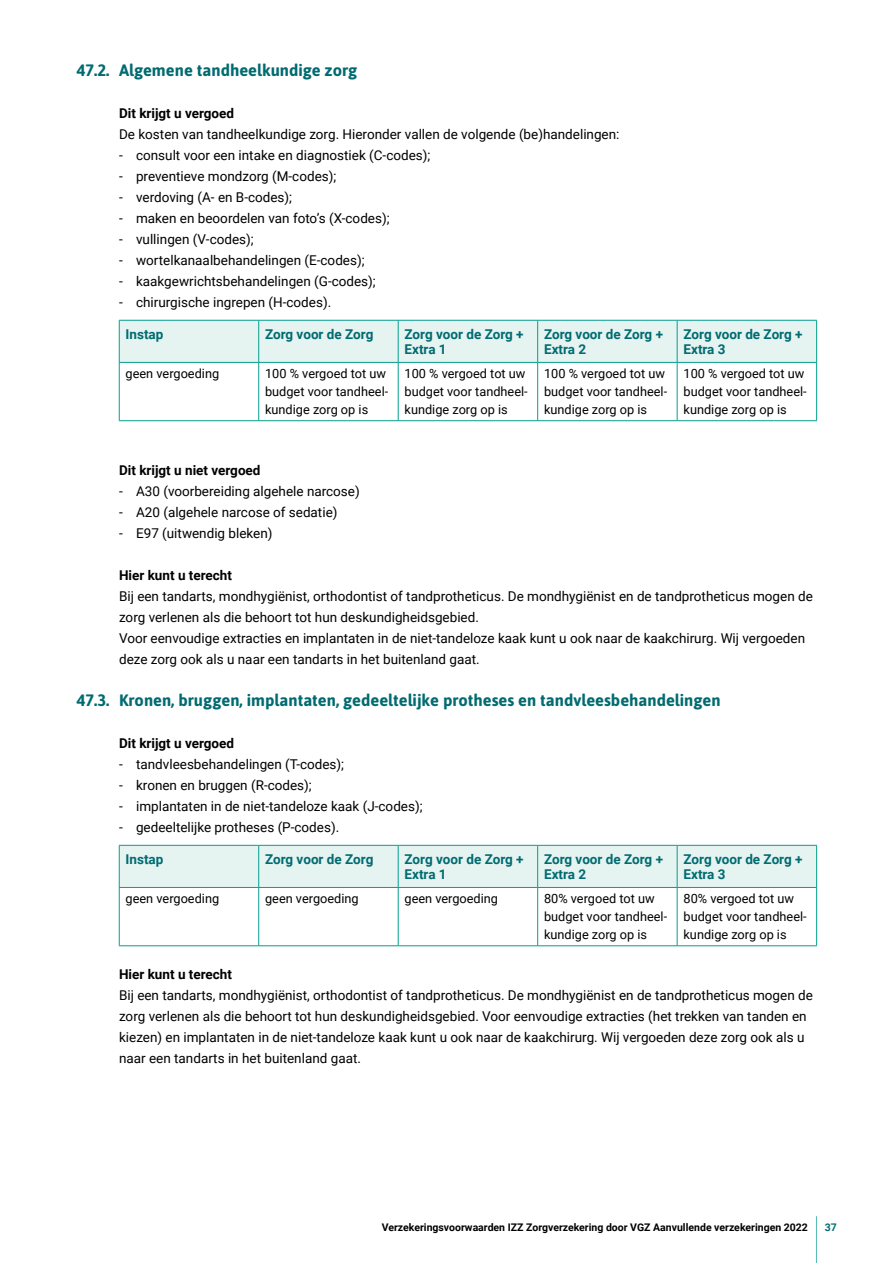
<style>
.page{position:relative;width:893px;height:1263px;background:#fff}
.page>*{position:absolute;margin:0;border:0;box-sizing:border-box;transform-origin:0 0}
.t1{font:700 16.5px "Asap";color:#006b70}
._0_plat_inspring_10m{font:13.5px/21px "Roboto";color:#000}
.tabel_kop{font:700 13.5px/15px "Roboto";color:#006b70}
.H4_kop{font:700 13.5px "Roboto";color:#000}
._0_plat_inspring_10m-2{font:700 13.5px "Roboto";color:#000}
.tabel_plat{font:12.75px/18px "Roboto";color:#000}
.t2{font:700 10.5px "Roboto";color:#000}
.t3{font:700 10.5px "Roboto";color:#006b70}
</style>
<div class="page">
<hr style="left:816px;top:1216px;width:1px;height:47px;background:#52bbb3">
<div style="left:120px;top:321px;width:696px;height:41px;background:#e5f3f1"></div>
<hr style="left:119px;top:320px;width:140px;height:1px;background:#059f8e">
<hr style="left:119px;top:320px;width:1px;height:42px;background:#059f8e">
<hr style="left:119px;top:362px;width:140px;height:1px;background:#059f8e">
<hr style="left:259px;top:320px;width:139px;height:1px;background:#059f8e">
<hr style="left:258px;top:320px;width:1px;height:42px;background:#059f8e">
<hr style="left:259px;top:362px;width:139px;height:1px;background:#059f8e">
<hr style="left:398px;top:320px;width:140px;height:1px;background:#059f8e">
<hr style="left:398px;top:320px;width:1px;height:42px;background:#059f8e">
<hr style="left:398px;top:362px;width:140px;height:1px;background:#059f8e">
<hr style="left:538px;top:320px;width:139px;height:1px;background:#059f8e">
<hr style="left:537px;top:320px;width:1px;height:42px;background:#059f8e">
<hr style="left:538px;top:362px;width:139px;height:1px;background:#059f8e">
<hr style="left:677px;top:320px;width:140px;height:1px;background:#059f8e">
<hr style="left:677px;top:320px;width:1px;height:42px;background:#059f8e">
<hr style="left:816px;top:320px;width:1px;height:42px;background:#059f8e">
<hr style="left:677px;top:362px;width:140px;height:1px;background:#059f8e">
<hr style="left:119px;top:363px;width:1px;height:57px;background:#059f8e">
<hr style="left:119px;top:420px;width:140px;height:1px;background:#059f8e">
<hr style="left:258px;top:363px;width:1px;height:57px;background:#059f8e">
<hr style="left:259px;top:420px;width:139px;height:1px;background:#059f8e">
<hr style="left:398px;top:363px;width:1px;height:57px;background:#059f8e">
<hr style="left:398px;top:420px;width:140px;height:1px;background:#059f8e">
<hr style="left:537px;top:363px;width:1px;height:57px;background:#059f8e">
<hr style="left:538px;top:420px;width:139px;height:1px;background:#059f8e">
<hr style="left:677px;top:363px;width:1px;height:57px;background:#059f8e">
<hr style="left:816px;top:363px;width:1px;height:57px;background:#059f8e">
<hr style="left:677px;top:420px;width:140px;height:1px;background:#059f8e">
<div style="left:120px;top:846px;width:696px;height:41px;background:#e5f3f1"></div>
<hr style="left:119px;top:845px;width:140px;height:1px;background:#059f8e">
<hr style="left:119px;top:845px;width:1px;height:42px;background:#059f8e">
<hr style="left:119px;top:887px;width:140px;height:1px;background:#059f8e">
<hr style="left:259px;top:845px;width:139px;height:1px;background:#059f8e">
<hr style="left:258px;top:845px;width:1px;height:42px;background:#059f8e">
<hr style="left:259px;top:887px;width:139px;height:1px;background:#059f8e">
<hr style="left:398px;top:845px;width:140px;height:1px;background:#059f8e">
<hr style="left:398px;top:845px;width:1px;height:42px;background:#059f8e">
<hr style="left:398px;top:887px;width:140px;height:1px;background:#059f8e">
<hr style="left:538px;top:845px;width:139px;height:1px;background:#059f8e">
<hr style="left:537px;top:845px;width:1px;height:42px;background:#059f8e">
<hr style="left:538px;top:887px;width:139px;height:1px;background:#059f8e">
<hr style="left:677px;top:845px;width:140px;height:1px;background:#059f8e">
<hr style="left:677px;top:845px;width:1px;height:42px;background:#059f8e">
<hr style="left:816px;top:845px;width:1px;height:42px;background:#059f8e">
<hr style="left:677px;top:887px;width:140px;height:1px;background:#059f8e">
<hr style="left:119px;top:888px;width:1px;height:57px;background:#059f8e">
<hr style="left:119px;top:945px;width:140px;height:1px;background:#059f8e">
<hr style="left:258px;top:888px;width:1px;height:57px;background:#059f8e">
<hr style="left:259px;top:945px;width:139px;height:1px;background:#059f8e">
<hr style="left:398px;top:888px;width:1px;height:57px;background:#059f8e">
<hr style="left:398px;top:945px;width:140px;height:1px;background:#059f8e">
<hr style="left:537px;top:888px;width:1px;height:57px;background:#059f8e">
<hr style="left:538px;top:945px;width:139px;height:1px;background:#059f8e">
<hr style="left:677px;top:888px;width:1px;height:57px;background:#059f8e">
<hr style="left:816px;top:888px;width:1px;height:57px;background:#059f8e">
<hr style="left:677px;top:945px;width:140px;height:1px;background:#059f8e">
<p class="t1" style="left:77px;top:59px;width:282px">47.2. Algemene tandheelkundige zorg</p>
<p class="H4_kop" style="left:119px;top:104px;width:117px">Dit krijgt u vergoed</p>
<p class="_0_plat_inspring_10m" style="left:119px;top:123px;width:502px">De kosten van tandheelkundige zorg. Hieronder vallen de volgende (be)handelingen:</p>
<p class="_0_plat_inspring_10m" style="left:119px;top:144px;width:313px">- consult voor een intake en diagnostiek (C-codes);</p>
<p class="_0_plat_inspring_10m" style="left:119px;top:165px;width:219px">- preventieve mondzorg (M-codes);</p>
<p class="_0_plat_inspring_10m" style="left:119px;top:186px;width:175px">- verdoving (A- en B-codes);</p>
<p class="_0_plat_inspring_10m" style="left:119px;top:207px;width:272px">- maken en beoordelen van foto’s (X-codes);</p>
<p class="_0_plat_inspring_10m" style="left:119px;top:228px;width:136px">- vullingen (V-codes);</p>
<p class="_0_plat_inspring_10m" style="left:119px;top:249px;width:247px">- wortelkanaalbehandelingen (E-codes);</p>
<p class="_0_plat_inspring_10m" style="left:119px;top:270px;width:258px">- kaakgewrichtsbehandelingen (G-codes);</p>
<p class="_0_plat_inspring_10m" style="left:119px;top:291px;width:214px">- chirurgische ingrepen (H-codes).</p>
<p class="tabel_kop" style="left:126px;top:326px;width:39px">Instap</p>
<p class="tabel_kop" style="left:265px;top:326px;width:110px">Zorg voor de Zorg</p>
<p class="tabel_kop" style="left:405px;top:326px;width:120px">Zorg voor de Zorg +<br>Extra 1</p>
<p class="tabel_kop" style="left:544px;top:326px;width:120px">Zorg voor de Zorg +<br>Extra 2</p>
<p class="tabel_kop" style="left:683px;top:326px;width:120px">Zorg voor de Zorg +<br>Extra 3</p>
<p class="tabel_plat" style="left:126px;top:364px;width:95px">geen vergoeding</p>
<p class="tabel_plat" style="left:265px;top:364px;width:124px">100 % vergoed tot uw budget voor tandheel&shy;kundige zorg op is</p>
<p class="tabel_plat" style="left:405px;top:364px;width:124px">100 % vergoed tot uw budget voor tandheel&shy;kundige zorg op is</p>
<p class="tabel_plat" style="left:544px;top:364px;width:124px">100 % vergoed tot uw budget voor tandheel&shy;kundige zorg op is</p>
<p class="tabel_plat" style="left:683px;top:364px;width:124px">100 % vergoed tot uw budget voor tandheel&shy;kundige zorg op is</p>
<p class="_0_plat_inspring_10m-2" style="left:119px;top:461px;width:143px">Dit krijgt u niet vergoed</p>
<p class="_0_plat_inspring_10m" style="left:119px;top:480px;width:242px">- A30 (voorbereiding algehele narcose)</p>
<p class="_0_plat_inspring_10m" style="left:119px;top:501px;width:220px">- A20 (algehele narcose of sedatie)</p>
<p class="_0_plat_inspring_10m" style="left:119px;top:522px;width:155px">- E97 (uitwendig bleken)</p>
<p class="H4_kop" style="left:119px;top:566px;width:114px">Hier kunt u terecht</p>
<p class="_0_plat_inspring_10m" style="left:119px;top:585px;width:695px">Bij een tandarts, mondhygiënist, orthodontist of tandprotheticus. De mondhygiënist en de tandprotheticus mogen de zorg verlenen als die behoort tot hun deskundigheidsgebied.</p>
<p class="_0_plat_inspring_10m" style="left:119px;top:627px;width:688px">Voor eenvoudige extracties en implantaten in de niet-tandeloze kaak kunt u ook naar de kaakchirurg. Wij vergoeden deze zorg ook als u naar een tandarts in het buitenland gaat.</p>
<p class="t1" style="left:77px;top:689px;width:645px">47.3. Kronen, bruggen, implantaten, gedeeltelijke protheses en tandvleesbehandelingen</p>
<p class="H4_kop" style="left:119px;top:734px;width:117px">Dit krijgt u vergoed</p>
<p class="_0_plat_inspring_10m" style="left:119px;top:753px;width:227px">- tandvleesbehandelingen (T-codes);</p>
<p class="_0_plat_inspring_10m" style="left:119px;top:774px;width:194px">- kronen en bruggen (R-codes);</p>
<p class="_0_plat_inspring_10m" style="left:119px;top:795px;width:305px">- implantaten in de niet-tandeloze kaak (J-codes);</p>
<p class="_0_plat_inspring_10m" style="left:119px;top:816px;width:222px">- gedeeltelijke protheses (P-codes).</p>
<p class="tabel_kop" style="left:126px;top:851px;width:39px">Instap</p>
<p class="tabel_kop" style="left:265px;top:851px;width:110px">Zorg voor de Zorg</p>
<p class="tabel_kop" style="left:405px;top:851px;width:120px">Zorg voor de Zorg +<br>Extra 1</p>
<p class="tabel_kop" style="left:544px;top:851px;width:120px">Zorg voor de Zorg +<br>Extra 2</p>
<p class="tabel_kop" style="left:683px;top:851px;width:120px">Zorg voor de Zorg +<br>Extra 3</p>
<p class="tabel_plat" style="left:126px;top:889px;width:95px">geen vergoeding</p>
<p class="tabel_plat" style="left:265px;top:889px;width:95px">geen vergoeding</p>
<p class="tabel_plat" style="left:405px;top:889px;width:95px">geen vergoeding</p>
<p class="tabel_plat" style="left:544px;top:889px;width:125px">80% vergoed tot uw budget voor tandheel&shy;kundige zorg op is</p>
<p class="tabel_plat" style="left:683px;top:889px;width:125px">80% vergoed tot uw budget voor tandheel&shy;kundige zorg op is</p>
<p class="H4_kop" style="left:119px;top:965px;width:114px">Hier kunt u terecht</p>
<p class="_0_plat_inspring_10m" style="left:119px;top:984px;width:695px">Bij een tandarts, mondhygiënist, orthodontist of tandprotheticus. De mondhygiënist en de tandprotheticus mogen de zorg verlenen als die behoort tot hun deskundigheidsgebied. Voor eenvoudige extracties (het trekken van tanden en kiezen) en implantaten in de niet-tandeloze kaak kunt u ook naar de kaakchirurg. Wij vergoeden deze zorg ook als u naar een tandarts in het buitenland gaat.</p>
<p class="t2" style="left:382px;top:1220px;width:428px">Verzekeringsvoorwaarden IZZ Zorgverzekering door VGZ Aanvullende verzekeringen 2022</p>
<p class="t3" style="left:825px;top:1220px;width:14px">37</p>
</div>
